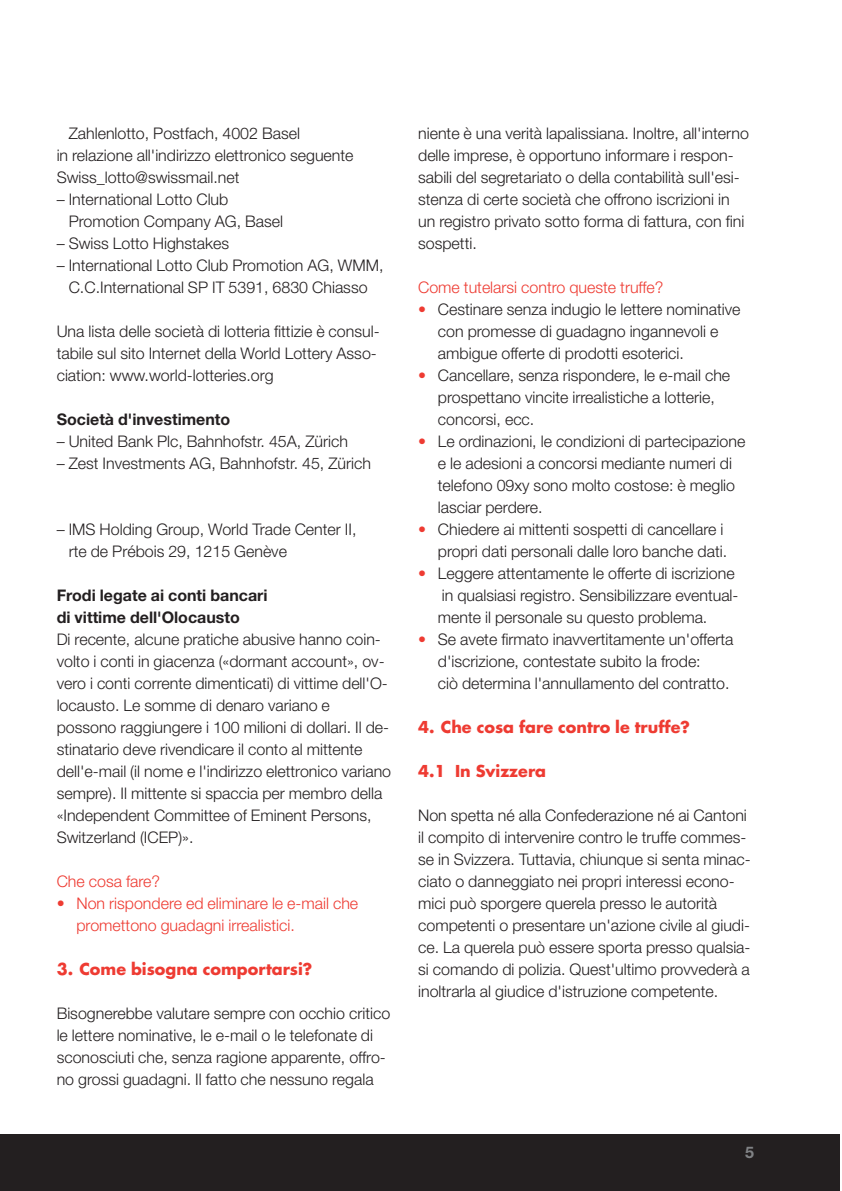
<style>
.page{position:relative;width:842px;height:1191px;background:#fff}
.page>*{position:absolute;margin:0;border:0;box-sizing:border-box;transform-origin:0 0}
.t1{font:300 16px/22px "Helvetica Neue";color:#231f20}
.t2{font:300 16px/22px "Helvetica Neue";color:#ee3b32}
.t3{font:700 16px/22px "Helvetica Neue";color:#231f20}
.t4{font:700 16px "Futura";color:#ee3b32}
.t5{font:700 16px "Helvetica Neue";color:#808285}
.s1{color:#ee3b32}
</style>
<div class="page">
<div style="left:0;top:1134px;width:839px;height:57px;background:#231f20"></div>
<p class="t1" style="left:57px;top:123px;width:298px;text-indent:12px">Zahlenlotto, Postfach, 4002 Basel<br>in relazione all'indirizzo elettronico seguente<br>Swiss_lotto@swissmail.net</p>
<p class="t1" style="left:69px;top:189px;width:216px;text-indent:-12px">– International Lotto Club<br>Promotion Company AG, Basel</p>
<p class="t1" style="left:57px;top:233px;width:174px">– Swiss Lotto Highstakes</p>
<p class="t1" style="left:57px;top:255px;width:328px;text-align:center">– International Lotto Club Promotion AG, WMM,<br>C.C.International SP IT 5391, 6830 Chiasso</p>
<p class="t1" style="left:57px;top:321px;width:324px">Una lista delle società di lotteria fittizie è consul&shy;tabile sul sito Internet della World Lottery Asso&shy;ciation: www.world-lotteries.org</p>
<p class="t3" style="left:57px;top:409px;width:175px">Società d'investimento</p>
<p class="t1" style="left:57px;top:431px;width:293px">– United Bank Plc, Bahnhofstr. 45A, Zürich</p>
<p class="t1" style="left:57px;top:453px;width:316px">– Zest Investments AG, Bahnhofstr. 45, Zürich</p>
<p class="t1" style="left:69px;top:519px;width:289px;text-indent:-12px">– IMS Holding Group, World Trade Center II, rte de Prébois 29, 1215 Genève</p>
<p class="t3" style="left:57px;top:585px;width:212px">Frodi legate ai conti bancari di vittime dell'Olocausto</p>
<p class="t1" style="left:57px;top:629px;width:336px">Di recente, alcune pratiche abusive hanno coin&shy;volto i conti in giacenza («dormant account», ov&shy;vero i conti corrente dimenticati) di vittime dell'O&shy;locausto. Le somme di denaro variano e possono raggiungere i 100 milioni di dollari. Il de&shy;stinatario deve rivendicare il conto al mittente dell'e-mail (il nome e l'indirizzo elettronico variano sempre). Il mittente si spaccia per membro della «Independent Committee of Eminent Persons, Switzerland (ICEP)».</p>
<p class="t2" style="left:57px;top:871px;width:105px">Che cosa fare?</p>
<p class="t2" style="left:76px;top:893px;width:283px;text-indent:-20px">• Non rispondere ed eliminare le e-mail che promettono guadagni irrealistici.</p>
<p class="t4" style="left:57px;top:961px;width:257px">3. Come bisogna comportarsi?</p>
<p class="t1" style="left:57px;top:1003px;width:335px">Bisognerebbe valutare sempre con occhio critico le lettere nominative, le e-mail o le telefonate di sconosciuti che, senza ragione apparente, offro&shy;no grossi guadagni. Il fatto che nessuno regala</p>
<p class="t1" style="left:418px;top:123px;width:332px">niente è una verità lapalissiana. Inoltre, all'interno delle imprese, è opportuno informare i respon&shy;sabili del segretariato o della contabilità sull'esi&shy;stenza di certe società che offrono iscrizioni in un registro privato sotto forma di fattura, con fini sospetti.</p>
<p class="t2" style="left:418px;top:277px;width:247px">Come tutelarsi contro queste truffe?</p>
<p class="t1" style="left:438px;top:299px;width:304px;text-indent:-20px"><span class="s1">•</span> Cestinare senza indugio le lettere nominative con promesse di guadagno ingannevoli e ambigue offerte di prodotti esoterici.</p>
<p class="t1" style="left:438px;top:365px;width:294px;text-indent:-20px"><span class="s1">•</span> Cancellare, senza rispondere, le e-mail che prospettano vincite irrealistiche a lotterie, concorsi, ecc.</p>
<p class="t1" style="left:438px;top:431px;width:309px;text-indent:-20px"><span class="s1">•</span> Le ordinazioni, le condizioni di partecipazione e le adesioni a concorsi mediante numeri di telefono 09xy sono molto costose: è meglio lasciar perdere.</p>
<p class="t1" style="left:418px;top:519px;width:310px;text-align:right"><span class="s1">•</span> Chiedere ai mittenti sospetti di cancellare i propri dati personali dalle loro banche dati.</p>
<p class="t1" style="left:438px;top:563px;width:302px;text-indent:-20px"><span class="s1">•</span> Leggere attentamente le offerte di iscrizione in qualsiasi registro. Sensibilizzare eventual&shy;mente il personale su questo problema.</p>
<p class="t1" style="left:438px;top:629px;width:297px;text-indent:-20px"><span class="s1">•</span> Se avete firmato inavvertitamente un'offerta d'iscrizione, contestate subito la frode:<br>ciò determina l'annullamento del contratto.</p>
<p class="t4" style="left:418px;top:719px;width:273px">4. Che cosa fare contro le truffe?</p>
<p class="t4" style="left:418px;top:763px;width:129px">4.1 In Svizzera</p>
<p class="t1" style="left:418px;top:805px;width:334px">Non spetta né alla Confederazione né ai Cantoni il compito di intervenire contro le truffe commes&shy;se in Svizzera. Tuttavia, chiunque si senta minac&shy;ciato o danneggiato nei propri interessi econo&shy;mici può sporgere querela presso le autorità competenti o presentare un'azione civile al giudi&shy;ce. La querela può essere sporta presso qualsia&shy;si comando di polizia. Quest'ultimo provvederà a inoltrarla al giudice d'istruzione competente.</p>
<p class="t5" style="left:745px;top:1146px;width:10px">5</p>
</div>
